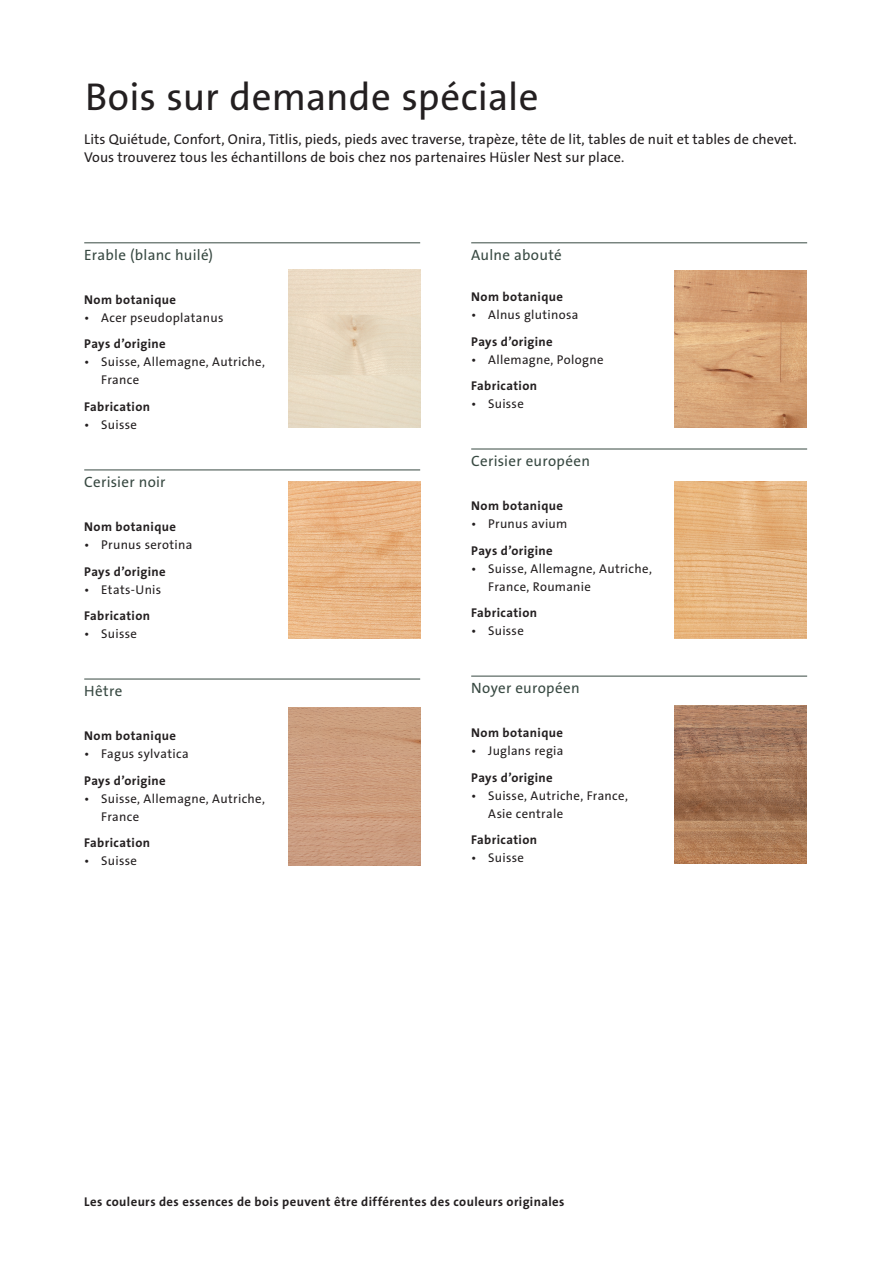
<style>
.page{position:relative;width:893px;height:1263px;background:#fff}
.page>*{position:absolute;margin:0;border:0;box-sizing:border-box;transform-origin:0 0}
.t1{font:39px "The Sans B W5 Plain";letter-spacing:.005em;color:#231f20}
.t2{font:15px "The Sans B W5 Plain";letter-spacing:.02em;color:#384942}
.t3{font:14.25px/18px "The Sans B W5 Plain";letter-spacing:.005em;color:#231f20}
.t4{font:12.75px/18px "The Sans B W5 Plain";letter-spacing:.02em;color:#231f20}
.t5{font:700 12.75px "The Sans B W7";letter-spacing:.03em;color:#231f20}
</style>
<div class="page">
<img style="left:288px;top:481px;width:132px;height:158px">
<img style="left:288px;top:270px;width:132px;height:157px">
<img style="left:288px;top:708px;width:132px;height:157px">
<img style="left:675px;top:481px;width:132px;height:158px">
<img style="left:675px;top:270px;width:132px;height:157px">
<img style="left:675px;top:706px;width:132px;height:157px">
<hr style="left:471px;top:242px;width:336px;height:1px;background:#384942">
<hr style="left:471px;top:449px;width:336px;height:1px;background:#384942">
<hr style="left:471px;top:676px;width:336px;height:1px;background:#384942">
<hr style="left:84px;top:242px;width:336px;height:1px;background:#384942">
<hr style="left:84px;top:470px;width:336px;height:1px;background:#384942">
<hr style="left:84px;top:679px;width:336px;height:1px;background:#384942">
<h1 class="t1" style="left:85px;top:71px;width:455px">Bois sur demande spéciale</h1>
<p class="t3" style="left:84px;top:130px;width:714px">Lits Quiétude, Confort, Onira, Titlis, pieds, pieds avec traverse, trapèze, tête de lit, tables de nuit et tables de chevet.<br>Vous trouverez tous les échantillons de bois chez nos partenaires Hüsler Nest sur place.</p>
<p class="t2" style="left:84px;top:245px;width:130px">Erable (blanc huilé)</p>
<p class="t5" style="left:84px;top:291px;width:93px">Nom botanique</p>
<p class="t4" style="left:84px;top:309px;width:141px">• Acer pseudoplatanus</p>
<p class="t5" style="left:84px;top:336px;width:83px">Pays d’origine</p>
<p class="t4" style="left:101px;top:353px;width:165px;text-indent:-17px">• Suisse, Allemagne, Autriche,<br>France</p>
<p class="t5" style="left:84px;top:398px;width:67px">Fabrication</p>
<p class="t4" style="left:84px;top:416px;width:54px">• Suisse</p>
<p class="t2" style="left:84px;top:472px;width:83px">Cerisier noir</p>
<p class="t5" style="left:84px;top:519px;width:93px">Nom botanique</p>
<p class="t4" style="left:84px;top:536px;width:110px">• Prunus serotina</p>
<p class="t5" style="left:84px;top:563px;width:83px">Pays d’origine</p>
<p class="t4" style="left:84px;top:580px;width:79px">• Etats-Unis</p>
<p class="t5" style="left:84px;top:608px;width:67px">Fabrication</p>
<p class="t4" style="left:84px;top:625px;width:54px">• Suisse</p>
<p class="t2" style="left:84px;top:681px;width:40px">Hêtre</p>
<p class="t5" style="left:84px;top:728px;width:93px">Nom botanique</p>
<p class="t4" style="left:84px;top:745px;width:106px">• Fagus sylvatica</p>
<p class="t5" style="left:84px;top:772px;width:83px">Pays d’origine</p>
<p class="t4" style="left:101px;top:789px;width:165px;text-indent:-17px">• Suisse, Allemagne, Autriche,<br>France</p>
<p class="t5" style="left:84px;top:835px;width:67px">Fabrication</p>
<p class="t4" style="left:84px;top:852px;width:54px">• Suisse</p>
<p class="t2" style="left:471px;top:245px;width:92px">Aulne abouté</p>
<p class="t5" style="left:471px;top:289px;width:93px">Nom botanique</p>
<p class="t4" style="left:471px;top:306px;width:109px">• Alnus glutinosa</p>
<p class="t5" style="left:471px;top:333px;width:83px">Pays d’origine</p>
<p class="t4" style="left:471px;top:350px;width:134px">• Allemagne, Pologne</p>
<p class="t5" style="left:471px;top:378px;width:67px">Fabrication</p>
<p class="t4" style="left:471px;top:395px;width:54px">• Suisse</p>
<p class="t2" style="left:471px;top:451px;width:120px">Cerisier européen</p>
<p class="t5" style="left:471px;top:498px;width:93px">Nom botanique</p>
<p class="t4" style="left:471px;top:515px;width:98px">• Prunus avium</p>
<p class="t5" style="left:471px;top:542px;width:83px">Pays d’origine</p>
<p class="t4" style="left:488px;top:559px;width:165px;text-indent:-17px">• Suisse, Allemagne, Autriche,<br>France, Roumanie</p>
<p class="t5" style="left:471px;top:605px;width:67px">Fabrication</p>
<p class="t4" style="left:471px;top:622px;width:54px">• Suisse</p>
<p class="t2" style="left:471px;top:678px;width:110px">Noyer européen</p>
<p class="t5" style="left:471px;top:725px;width:93px">Nom botanique</p>
<p class="t4" style="left:471px;top:742px;width:94px">• Juglans regia</p>
<p class="t5" style="left:471px;top:769px;width:83px">Pays d’origine</p>
<p class="t4" style="left:488px;top:786px;width:141px;text-indent:-17px">• Suisse, Autriche, France,<br>Asie centrale</p>
<p class="t5" style="left:471px;top:832px;width:67px">Fabrication</p>
<p class="t4" style="left:471px;top:849px;width:54px">• Suisse</p>
<p class="t5" style="left:84px;top:1193px;width:482px">Les couleurs des essences de bois peuvent être différentes des couleurs originales</p>
</div>
